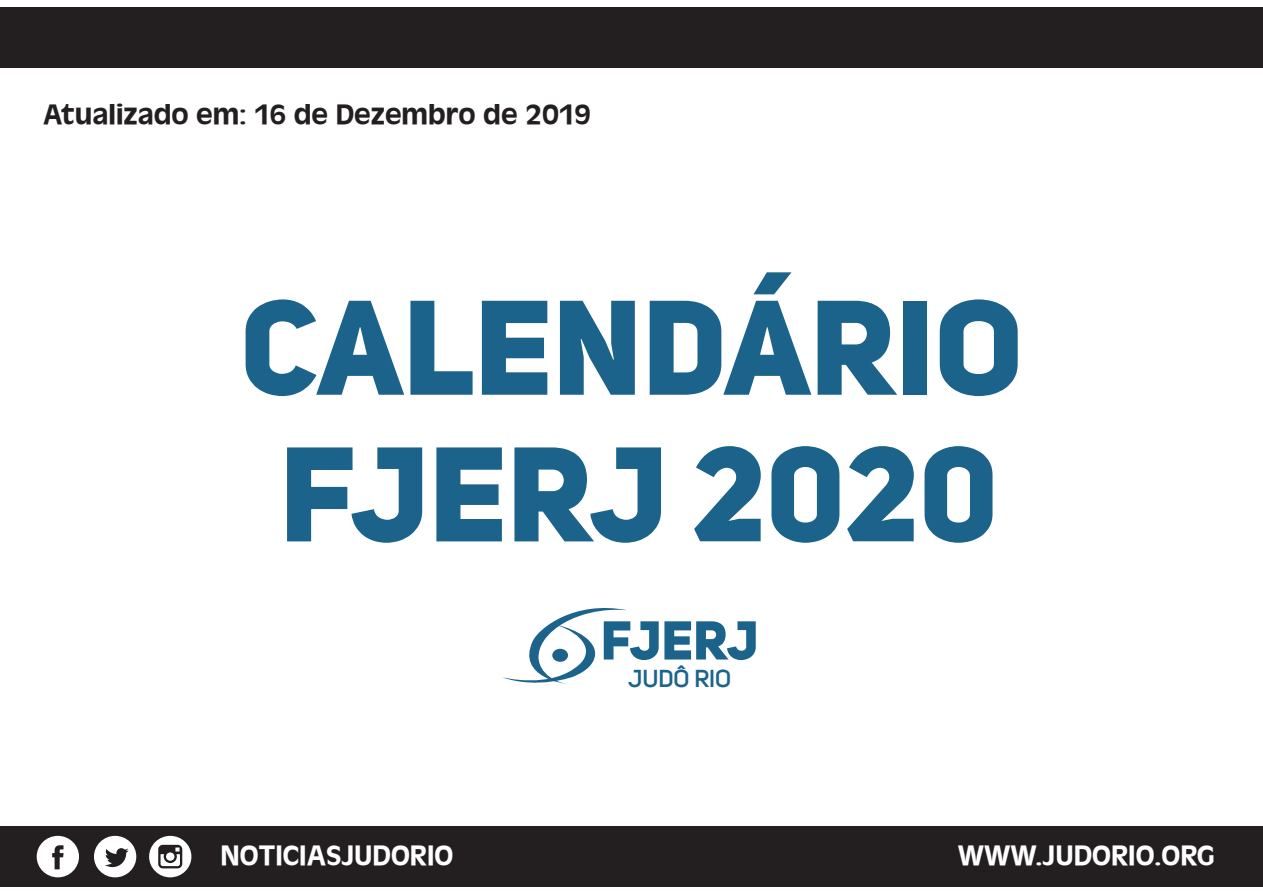
<style>
.page{position:relative;width:1263px;height:893px;background:#fff}
.page>*{position:absolute;margin:0;border:0;box-sizing:border-box;transform-origin:0 0}
.t1{font:800 132.75px "Uni Sans";color:#1c638b}
.t2{font:54px "Uni Sans Heavy CAPS";letter-spacing:-.01em;color:#1c638b}
.t3{font:29.1px "Antigoni Med";color:#231f20}
.t4{font:29.1px "Antigoni Med";color:#fff}
.t5{font:600 23.85px "Uni Sans";color:#1c638b}
</style>
<div class="page">
<div style="left:0;top:826px;width:1263px;height:61px;background:#231f20"></div>
<svg style="left:37px;top:836px;width:42px;height:41px"></svg>
<svg style="left:149px;top:836px;width:42px;height:41px"></svg>
<svg style="left:94px;top:836px;width:42px;height:41px"></svg>
<svg style="left:502px;top:608px;width:125px;height:76px"></svg>
<div style="left:552px;top:649px;width:16px;height:13px;background:#1c638b;border-radius:50%"></div>
<div style="left:0;top:8px;width:1263px;height:60px;background:#231f20"></div>
<p class="t3" style="left:43px;top:95px;width:549px">Atualizado em: 16 de Dezembro de 2019</p>
<h1 class="t1" style="left:240px;top:262px;width:784px">CALENDÁRIO</h1>
<h1 class="t1" style="left:280px;top:409px;width:720px">FJERJ 2020</h1>
<h2 class="t2" style="left:601px;top:606px;width:159px">fjerj</h2>
<p class="t5" style="left:628px;top:664px;width:105px">JUDÔ RIO</p>
<p class="t4" style="left:221px;top:836px;width:234px">NOTICIASJUDORIO</p>
<p class="t4" style="left:958px;top:836px;width:258px">WWW.JUDORIO.ORG</p>
</div>
